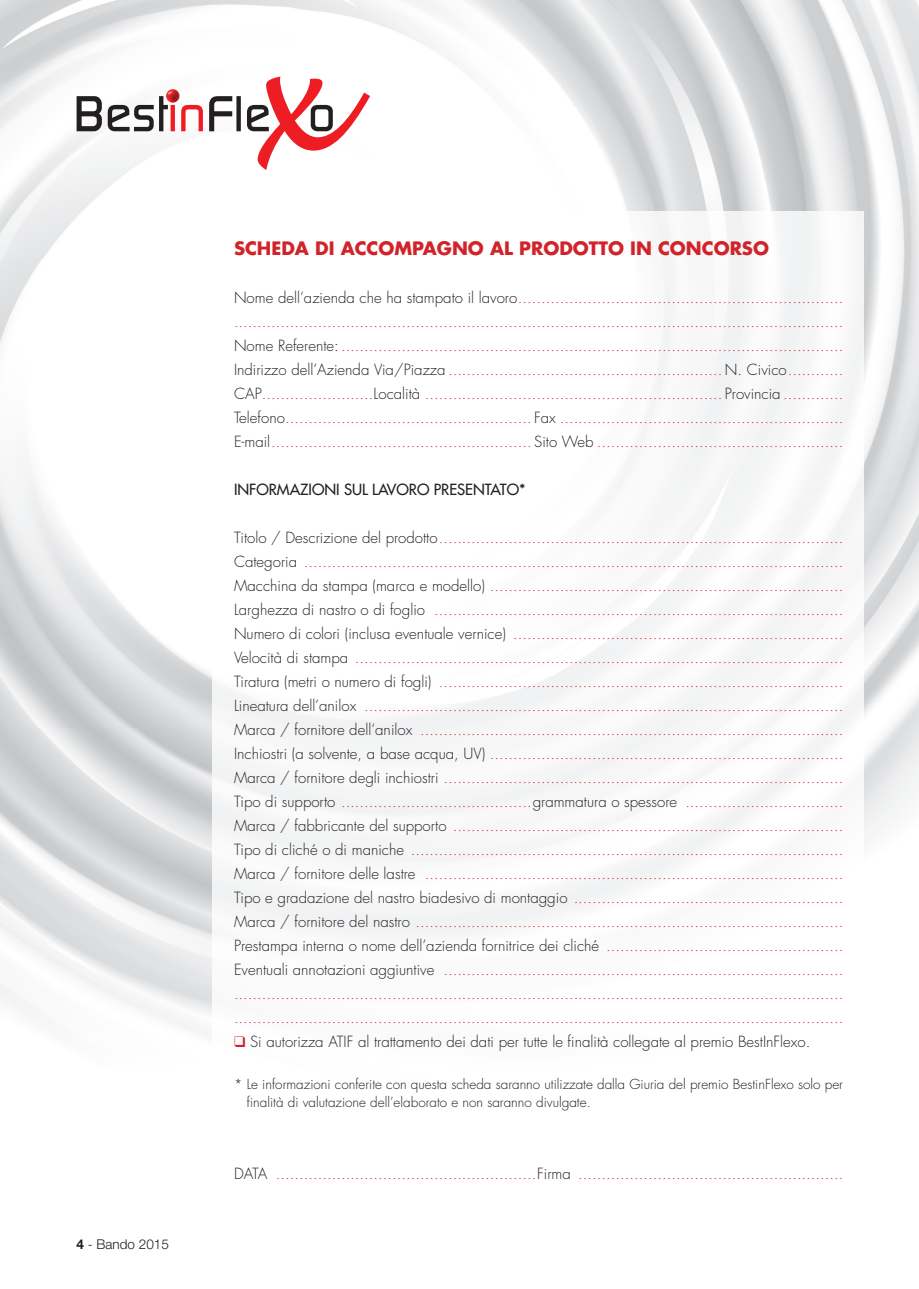
<style>
.page{position:relative;width:919px;height:1289px;background:#fff}
.page>*{position:absolute;margin:0;border:0;box-sizing:border-box;transform-origin:0 0}
.t1{font:700 18px "Futura";color:#d1232a}
.t2{font:300 15px/24px "Futura";color:#d1232a;text-align:justify}
.t3{font:300 15px "Futura";color:#231f20}
.t4{font:15px "Futura";color:#231f20}
.t5{font:300 13.5px/18px "Futura";color:#231f20}
.t6{font:300 13.5px "Helvetica Neue";color:#231f20}
.s1{font-weight:700}
.s2{color:#231f20}
.s3{color:#d1232a}
</style>
<div class="page">
<img style="left:0;top:0;width:918px;height:260px">
<img style="left:863px;top:260px;width:55px;height:579px">
<svg style="left:209px;top:77px;width:161px;height:93px"></svg>
<svg style="left:77px;top:89px;width:126px;height:42px"></svg>
<img style="left:213px;top:212px;width:650px;height:725px">
<p class="t6" style="left:77px;top:1235px;width:94px"><span class="s1">4</span> - Bando 2015</p>
<p class="t1" style="left:234px;top:235px;width:536px">SCHEDA DI ACCOMPAGNO AL PRODOTTO IN CONCORSO</p>
<p class="t2" style="left:234px;top:285px;width:611px"><span class="s2">Nome dell’azienda che ha stampato il lavoro</span> ...................................................................... ...................................................................................................................................<br><span class="s2">Nome Referente:</span> ............................................................................................................<br><span class="s2">Indirizzo dell’Azienda Via/Piazza</span> ........................................................... <span class="s2">N. Civico</span> ............<br><span class="s2">CAP</span> ........................<span class="s2">Località</span> ................................................................ <span class="s2">Provincia</span> .............<br><span class="s2">Telefono</span> ..................................................... <span class="s2">Fax</span> .............................................................<br><span class="s2">E-mail</span> ........................................................ <span class="s2">Sito Web</span> .....................................................</p>
<p class="t4" style="left:234px;top:479px;width:293px">INFORMAZIONI SUL LAVORO PRESENTATO*</p>
<p class="t2" style="left:234px;top:525px;width:611px"><span class="s2">Titolo / Descrizione del prodotto</span> .......................................................................................<br><span class="s2">Categoria</span> ....................................................................................................................<br><span class="s2">Macchina da stampa (marca e modello)</span> ............................................................................<br><span class="s2">Larghezza di nastro o di foglio</span> ........................................................................................<br><span class="s2">Numero di colori (inclusa eventuale vernice)</span> .......................................................................<br><span class="s2">Velocità di stampa</span> .........................................................................................................<br><span class="s2">Tiratura (metri o numero di fogli)</span> .......................................................................................<br><span class="s2">Lineatura dell’anilox</span> .......................................................................................................<br><span class="s2">Marca / fornitore dell’anilox</span> ...........................................................................................<br><span class="s2">Inchiostri (a solvente, a base acqua, UV)</span> ............................................................................<br><span class="s2">Marca / fornitore degli inchiostri</span> ......................................................................................<br><span class="s2">Tipo di supporto</span> .........................................<span class="s2">grammatura o spessore</span> ..................................<br><span class="s2">Marca / fabbricante del supporto</span> ....................................................................................<br><span class="s2">Tipo di cliché o di maniche</span> .............................................................................................<br><span class="s2">Marca / fornitore delle lastre</span> ..........................................................................................<br><span class="s2">Tipo e gradazione del nastro biadesivo di montaggio</span> ..........................................................<br><span class="s2">Marca / fornitore del nastro</span> ............................................................................................<br><span class="s2">Prestampa interna o nome dell’azienda fornitrice dei cliché</span> ...................................................<br><span class="s2">Eventuali annotazioni aggiuntive</span> ...................................................................................... ................................................................................................................................... ...................................................................................................................................</p>
<p class="t3" style="left:234px;top:1032px;width:577px"><span class="s3">❑</span> Si autorizza ATIF al trattamento dei dati per tutte le finalità collegate al premio BestInFlexo.</p>
<p class="t5" style="left:247px;top:1075px;width:597px;text-indent:-13px">* Le informazioni conferite con questa scheda saranno utilizzate dalla Giuria del premio BestinFlexo solo per finalità di valutazione dell’elaborato e non saranno divulgate.</p>
<p class="t2" style="left:234px;top:1161px;width:611px"><span class="s2">DATA</span> ........................................................<span class="s2">Firma</span> .........................................................</p>
</div>
